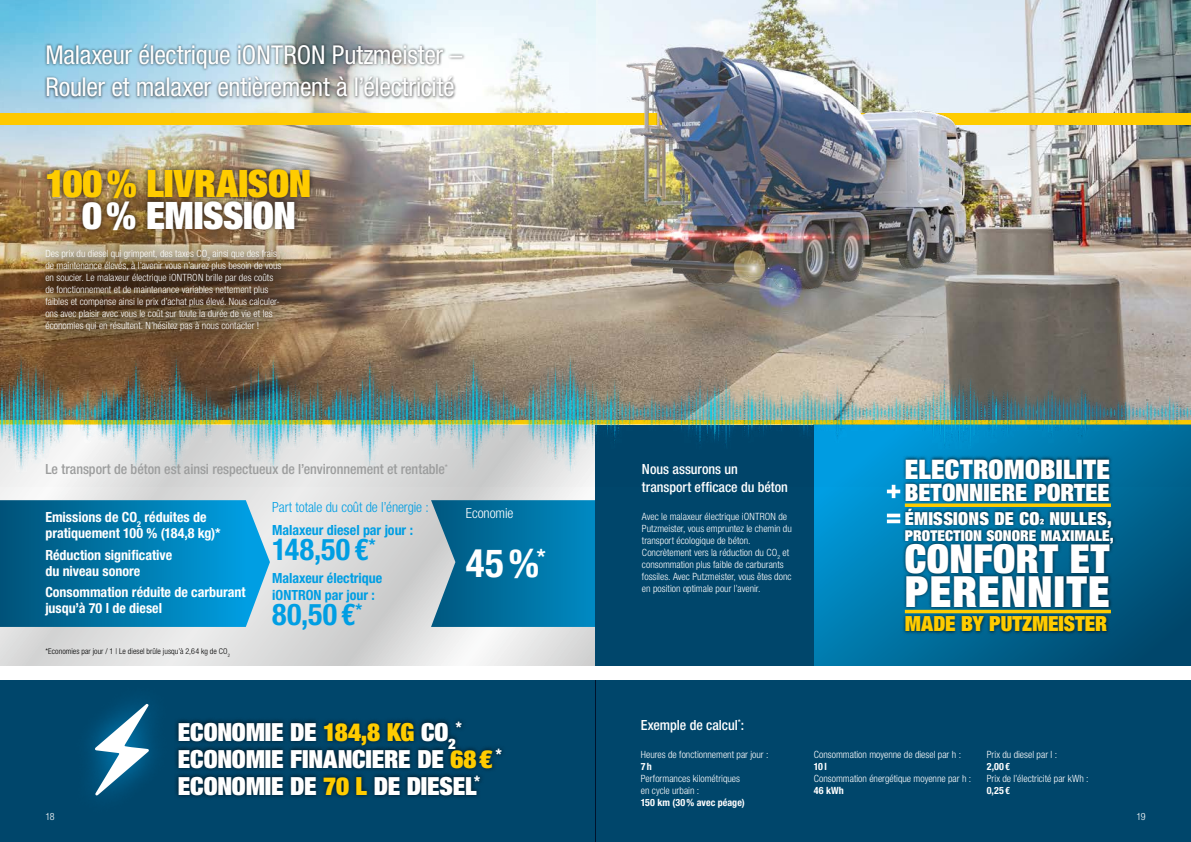
<style>
.page{position:relative;width:1191px;height:842px;background:#fff}
.page>*{position:absolute;margin:0;border:0;box-sizing:border-box;transform-origin:0 0}
.t1{font:900 condensed 43px "Helvetica Neue LT Pro";letter-spacing:.025em;color:#fff}
.t2{font:900 condensed 40px "Helvetica Neue LT Pro";letter-spacing:.015em;color:#fff}
.t3{font:700 condensed 39px "Helvetica Neue LT Pro";color:#fff}
.t4{font:900 condensed 37.9px "Helvetica Neue LT Pro";color:#fc0}
.t5{font:900 condensed 37.9px "Helvetica Neue LT Pro";letter-spacing:-.01em;color:#fff}
.t6{font:700 condensed 30px "Helvetica Neue LT Pro";letter-spacing:.01em;color:#009ee3}
.t7{font:900 condensed 27px "Helvetica Neue LT Pro";letter-spacing:.01em;color:#fff}
.t8{font:condensed 26px/32.5px "Helvetica Neue LT Pro";letter-spacing:-.01em;color:#fff}
.t9{font:900 condensed 25px/27px "Helvetica Neue LT Pro";letter-spacing:-.01em;color:#fff}
.t10{font:900 condensed 24px "Helvetica Neue LT Pro";letter-spacing:-.005em;color:#fff}
.t11{font:900 condensed 20.9px "Helvetica Neue LT Pro";letter-spacing:-.005em;color:#fc0}
.t12{font:900 condensed 18px "Helvetica Neue LT Pro";letter-spacing:.015em;color:#fff}
.t13{font:900 condensed 15px "Helvetica Neue LT Pro";letter-spacing:.01em;color:#fff}
.t14{font:900 condensed 14.5px "Helvetica Neue LT Pro";color:#fff}
.t15{font:700 condensed 14px/16px "Helvetica Neue LT Pro";color:#fff}
.t16{font:500 condensed 14px "Helvetica Neue LT Pro";letter-spacing:-.005em;color:#9c9d9d}
.t17{font:500 condensed 14px/17.5px "Helvetica Neue LT Pro";letter-spacing:-.005em;color:#fff}
.t18{font:700 condensed 14px/17.5px "Helvetica Neue LT Pro";color:#009ee3}
.t19{font:300 condensed 14px "Helvetica Neue LT Pro";letter-spacing:-.01em;color:#009ee3}
.t20{font:300 condensed 14px "Helvetica Neue LT Pro";letter-spacing:-.005em;color:#fff}
.t21{font:300 condensed 10px/12px "Helvetica Neue LT Pro";color:#fff}
.t22{font:700 condensed 10px "Helvetica Neue LT Pro";letter-spacing:.01em;color:#fff}
.t23{font:300 condensed 8px "Helvetica Neue LT Pro";letter-spacing:.01em;color:#000}
.s1{color:#fc0}
</style>
<div class="page">
<svg style="left:0;top:487px;width:595px;height:178px;background:#ddd"></svg>
<div style="left:595px;top:680px;width:596px;height:162px;background:#00466b"></div>
<div style="left:0;top:680px;width:595px;height:162px;background:#00466b"></div>
<svg style="left:90px;top:703px;width:63px;height:93px"></svg>
<svg style="left:814px;top:487px;width:377px;height:178px;background:#006c9b"></svg>
<svg style="left:0;top:500px;width:270px;height:127px;background:#0a7eb0"></svg>
<svg style="left:431px;top:500px;width:164px;height:127px;background:#107aa6"></svg>
<img style="left:595px;top:0;width:596px;height:323px">
<img style="left:0;top:0;width:595px;height:323px">
<div style="left:595px;top:424px;width:219px;height:241px;background:#00466b"></div>
<img style="left:0;top:323px;width:1191px;height:164px">
<div style="left:0;top:350px;width:1191px;height:125px;background:#009ee3;opacity:.75"></div>
<div style="left:174px;top:717px;width:332px;height:83px;background:#000;opacity:.75"></div>
<div style="left:41px;top:164px;width:274px;height:72px;background:#000;opacity:.75"></div>
<div style="left:44px;top:42px;width:421px;height:58px;background:#000;opacity:.75"></div>
<div style="left:21px;top:225px;width:293px;height:138px;background:#000;opacity:.75"></div>
<div style="left:901px;top:455px;width:215px;height:180px;background:#000;opacity:.75"></div>
<svg style="left:887px;top:514px;width:13px;height:9px"></svg>
<svg style="left:887px;top:485px;width:13px;height:13px"></svg>
<svg style="left:905px;top:503px;width:206px;height:4px"></svg>
<hr style="left:905px;top:610px;width:206px;height:3px;background:#fc0">
<h3 class="t8" style="left:45px;top:38px;width:419px">Malaxeur électrique iONTRON Putzmeister –<br>Rouler et malaxer entièrement à l’électricité</h3>
<h3 class="t4" style="left:45px;top:159px;width:267px">100% LIVRAISON</h3>
<h3 class="t5" style="left:82px;top:191px;width:215px">0% EMISSION</h3>
<p class="t21" style="left:45px;top:248px;width:237px">Des prix du diesel qui grimpent, des taxes CO<sub>2</sub> ainsi que des frais de maintenance élevés, à l’avenir vous n’aurez plus besoin de vous en soucier. Le malaxeur électrique iONTRON brille par des coûts de fonctionnement et de maintenance variables nettement plus faibles et compense ainsi le prix d’achat plus élevé. Nous calculer&shy;ons avec plaisir avec vous le coût sur toute la durée de vie et les économies qui en résultent. N’hésitez pas à nous contacter !</p>
<h3 class="t16" style="left:45px;top:461px;width:404px">Le transport de béton est ainsi respectueux de l’environnement et rentable<sup>*</sup></h3>
<h3 class="t15" style="left:45px;top:509px;width:177px">Emissions de CO<sub>2</sub> réduites de pratiquement 100 % (184,8 kg)*</h3>
<h3 class="t15" style="left:45px;top:546px;width:128px">Réduction significative du niveau sonore</h3>
<h3 class="t15" style="left:45px;top:584px;width:202px">Consommation réduite de carburant jusqu’à 70 l de diesel</h3>
<p class="t23" style="left:45px;top:646px;width:186px">*Economies par jour / 1 | Le diesel brûle jusqu’à 2,64 kg de CO<sub>2</sub></p>
<h3 class="t19" style="left:272px;top:499px;width:158px">Part totale du coût de l’énergie :</h3>
<h3 class="t18" style="left:272px;top:521px;width:142px">Malaxeur diesel par jour :</h3>
<h3 class="t6" style="left:272px;top:532px;width:105px">148,50 €<sup>*</sup></h3>
<h3 class="t18" style="left:272px;top:569px;width:112px">Malaxeur électrique iONTRON par jour :</h3>
<h3 class="t6" style="left:272px;top:597px;width:92px">80,50 €<sup>*</sup></h3>
<h3 class="t20" style="left:466px;top:505px;width:49px">Economie</h3>
<h3 class="t3" style="left:466px;top:540px;width:81px">45%<sup>*</sup></h3>
<h3 class="t9" style="left:178px;top:717px;width:279px">ECONOMIE DE <span class="s1">184,8 KG</span> CO<sub>2</sub></h3>
<h3 class="t14" style="left:456px;top:718px;width:7px">*</h3>
<h3 class="t9" style="left:178px;top:744px;width:325px">ECONOMIE FINANCIERE DE <span class="s1">68€</span> <sup>*<br></sup>ECONOMIE DE <span class="s1">70 L</span> DE DIESEL<sup>*</sup></h3>
<h3 class="t17" style="left:642px;top:460px;width:148px">Nous assurons un transport efficace du béton</h3>
<p class="t21" style="left:642px;top:510px;width:151px">Avec le malaxeur électrique iONTRON de Putzmeister, vous empruntez le chemin du transport écologique de béton.<br>Concrètement vers la réduction du CO<sub>2</sub> et consommation plus faible de carburants fossiles. Avec Putzmeister, vous êtes donc en position optimale pour l’avenir.</p>
<h3 class="t7" style="left:905px;top:452px;width:206px">ELECTROMOBILITE</h3>
<h3 class="t10" style="left:905px;top:477px;width:206px">BETONNIERE PORTEE</h3>
<h3 class="t12" style="left:905px;top:507px;width:208px">ÉMISSIONS DE CO<sub>²</sub> NULLES,</h3>
<h3 class="t13" style="left:905px;top:526px;width:210px">PROTECTION SONORE MAXIMALE,</h3>
<h2 class="t2" style="left:905px;top:533px;width:206px">CONFORT ET</h2>
<h1 class="t1" style="left:905px;top:564px;width:206px">PERENNITE</h1>
<h3 class="t11" style="left:905px;top:610px;width:204px">MADE BY PUTZMEISTER</h3>
<h3 class="t17" style="left:641px;top:716px;width:105px">Exemple de calcul<sup>*</sup>:</h3>
<p class="t21" style="left:641px;top:748px;width:129px">Heures de fonctionnement par jour :</p>
<p class="t22" style="left:641px;top:760px;width:13px">7h</p>
<p class="t21" style="left:641px;top:772px;width:101px">Performances kilométriques en cycle urbain :</p>
<p class="t22" style="left:641px;top:796px;width:105px">150 km (30% avec péage)</p>
<p class="t21" style="left:814px;top:748px;width:149px">Consommation moyenne de diesel par h :</p>
<p class="t22" style="left:814px;top:760px;width:14px">10l</p>
<p class="t21" style="left:814px;top:772px;width:159px">Consommation énergétique moyenne par h :</p>
<p class="t22" style="left:814px;top:784px;width:32px">46 kWh</p>
<p class="t21" style="left:986px;top:748px;width:72px">Prix du diesel par l :</p>
<p class="t22" style="left:986px;top:760px;width:25px">2,00€</p>
<p class="t21" style="left:986px;top:772px;width:103px">Prix de l’électricité par kWh :</p>
<p class="t22" style="left:986px;top:784px;width:25px">0,25€</p>
<p class="t21" style="left:45px;top:810px;width:11px">18</p>
<p class="t21" style="left:1136px;top:810px;width:11px">19</p>
</div>
